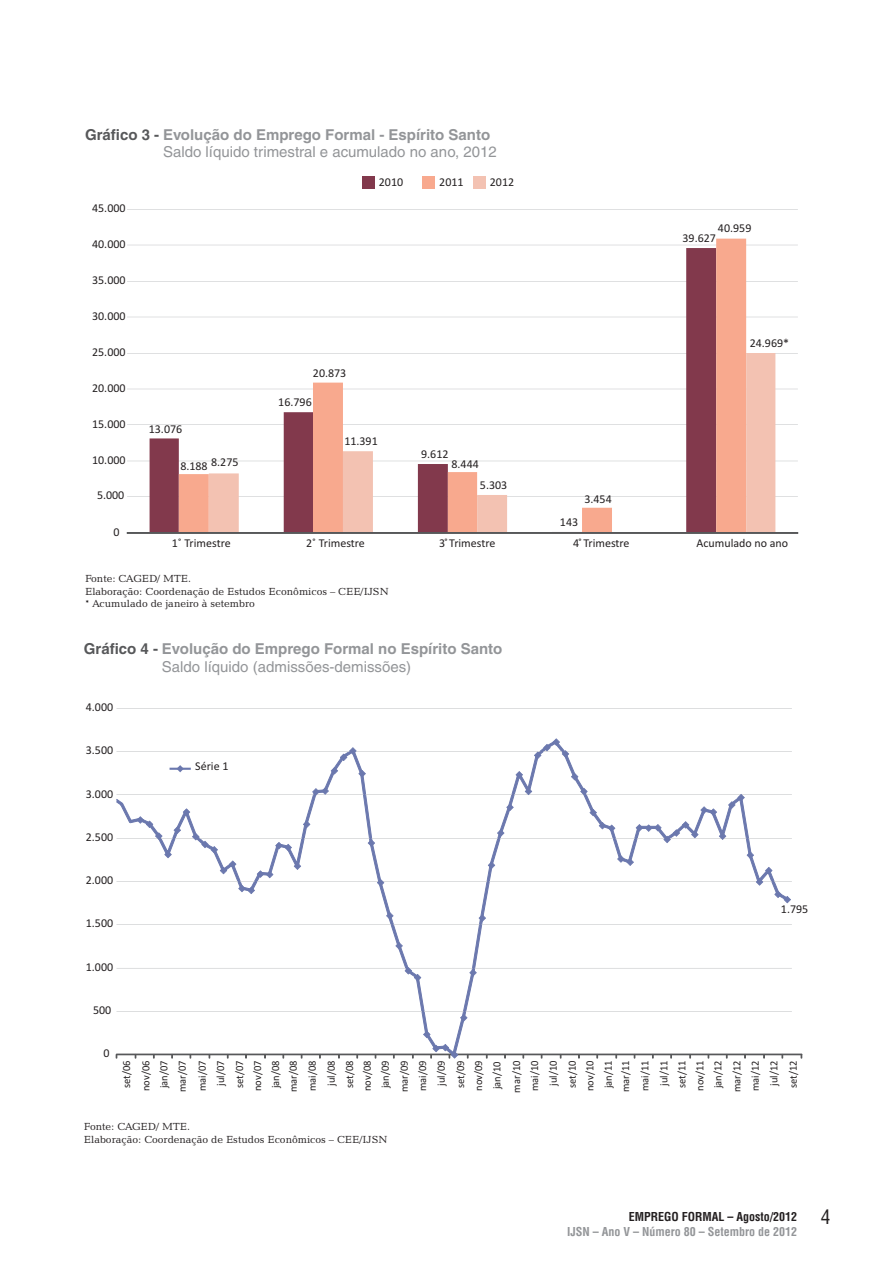
<style>
.page{position:relative;width:893px;height:1263px;background:#fff}
.page>*{position:absolute;margin:0;border:0;box-sizing:border-box;transform-origin:0 0}
.t1{font:15px/17.4px "Helvetica LT";color:#939598}
.t2{font:700 15px/17.4px "Helvetica LT";color:#939598}
.t3{font:12px "Calibri";color:#231f20}
.t4{font:700 condensed 12px/15.9px "Helvetica LT";color:#939598}
.t5{font:10.95px/19px "Calibri";color:#231f20;scale:.96 1}
.t6{font:10.5px/12.6px "Candida BT";color:#231f20}
.s1{font-weight:700;color:#57585a}
.s2{font-weight:700}
.s3{color:#57585a}
.s4{font-weight:400}
.s5{color:#231f20}
.s6{font-weight:400;font-size:19.5px;color:#231f20}
</style>
<div class="page">
<div style="left:362px;top:176px;width:12px;height:12px;background:#82394c"></div>
<div style="left:422px;top:176px;width:12px;height:12px;background:#f8a98e"></div>
<div style="left:473px;top:176px;width:12px;height:12px;background:#f3c2b2"></div>
<hr style="left:127px;top:496px;width:671px;height:1px;background:#d1d2d4">
<hr style="left:127px;top:461px;width:671px;height:1px;background:#d1d2d4">
<hr style="left:127px;top:424px;width:671px;height:1px;background:#d1d2d4">
<hr style="left:127px;top:389px;width:671px;height:1px;background:#d1d2d4">
<hr style="left:127px;top:353px;width:671px;height:1px;background:#d1d2d4">
<hr style="left:127px;top:317px;width:671px;height:1px;background:#d1d2d4">
<hr style="left:127px;top:281px;width:671px;height:1px;background:#d1d2d4">
<hr style="left:127px;top:245px;width:671px;height:1px;background:#d1d2d4">
<hr style="left:127px;top:209px;width:671px;height:1px;background:#d1d2d4">
<svg style="left:150px;top:281px;width:29px;height:251px"></svg>
<svg style="left:179px;top:239px;width:567px;height:293px"></svg>
<svg style="left:209px;top:353px;width:566px;height:179px"></svg>
<svg style="left:126px;top:532px;width:673px;height:2px"></svg>
<hr style="left:117px;top:1011px;width:675px;height:1px;background:#d1d2d4">
<hr style="left:117px;top:968px;width:675px;height:1px;background:#d1d2d4">
<hr style="left:117px;top:924px;width:675px;height:1px;background:#d1d2d4">
<hr style="left:117px;top:881px;width:675px;height:1px;background:#d1d2d4">
<hr style="left:117px;top:838px;width:675px;height:1px;background:#d1d2d4">
<hr style="left:117px;top:794px;width:675px;height:1px;background:#d1d2d4">
<hr style="left:117px;top:751px;width:675px;height:1px;background:#d1d2d4">
<hr style="left:117px;top:708px;width:675px;height:1px;background:#d1d2d4">
<svg style="left:117px;top:751px;width:671px;height:293px"></svg>
<svg style="left:137px;top:816px;width:26px;height:24px"></svg>
<svg style="left:164px;top:851px;width:8px;height:7px"></svg>
<svg style="left:174px;top:826px;width:7px;height:8px"></svg>
<svg style="left:183px;top:808px;width:7px;height:8px"></svg>
<svg style="left:192px;top:833px;width:26px;height:20px"></svg>
<svg style="left:220px;top:860px;width:16px;height:14px"></svg>
<svg style="left:238px;top:885px;width:17px;height:9px"></svg>
<svg style="left:257px;top:870px;width:16px;height:8px"></svg>
<svg style="left:275px;top:842px;width:17px;height:9px"></svg>
<svg style="left:294px;top:862px;width:7px;height:8px"></svg>
<svg style="left:303px;top:821px;width:7px;height:7px"></svg>
<svg style="left:312px;top:787px;width:17px;height:8px"></svg>
<svg style="left:331px;top:767px;width:7px;height:7px"></svg>
<svg style="left:340px;top:747px;width:17px;height:14px"></svg>
<svg style="left:358px;top:770px;width:8px;height:7px"></svg>
<svg style="left:368px;top:839px;width:7px;height:8px"></svg>
<svg style="left:377px;top:879px;width:7px;height:7px"></svg>
<svg style="left:386px;top:912px;width:8px;height:7px"></svg>
<svg style="left:395px;top:942px;width:8px;height:7px"></svg>
<svg style="left:405px;top:967px;width:16px;height:14px"></svg>
<svg style="left:423px;top:1031px;width:8px;height:7px"></svg>
<svg style="left:115px;top:1044px;width:687px;height:15px"></svg>
<svg style="left:460px;top:1014px;width:7px;height:7px"></svg>
<svg style="left:469px;top:969px;width:8px;height:7px"></svg>
<svg style="left:479px;top:914px;width:7px;height:8px"></svg>
<svg style="left:488px;top:862px;width:7px;height:7px"></svg>
<svg style="left:497px;top:829px;width:7px;height:8px"></svg>
<svg style="left:506px;top:804px;width:8px;height:7px"></svg>
<svg style="left:516px;top:771px;width:7px;height:7px"></svg>
<svg style="left:525px;top:788px;width:7px;height:7px"></svg>
<svg style="left:534px;top:738px;width:35px;height:21px"></svg>
<svg style="left:571px;top:773px;width:7px;height:7px"></svg>
<svg style="left:580px;top:788px;width:8px;height:7px"></svg>
<svg style="left:589px;top:809px;width:8px;height:7px"></svg>
<svg style="left:599px;top:822px;width:16px;height:10px"></svg>
<svg style="left:617px;top:855px;width:17px;height:11px"></svg>
<svg style="left:636px;top:794px;width:109px;height:49px"></svg>
<svg style="left:747px;top:851px;width:7px;height:8px"></svg>
<svg style="left:756px;top:867px;width:35px;height:36px"></svg>
<hr style="left:170px;top:768px;width:21px;height:2px;background:#6b78ae">
<svg style="left:177px;top:765px;width:7px;height:7px"></svg>
<p class="t1" style="left:163px;top:127px;width:335px;text-indent:-78px"><span class="s1">Gráfico 3 -</span> <span class="s2">Evolução do Emprego Formal - Espírito Santo<br></span>Saldo líquido trimestral e acumulado no ano, 2012</p>
<p class="t3" style="left:379px;top:177px;width:26px">2010</p>
<p class="t3" style="left:439px;top:177px;width:26px">2011</p>
<p class="t3" style="left:490px;top:177px;width:26px">2012</p>
<p class="t3" style="left:92px;top:203px;width:35px">45.000</p>
<p class="t3" style="left:92px;top:239px;width:35px">40.000</p>
<p class="t3" style="left:92px;top:275px;width:35px">35.000</p>
<p class="t3" style="left:92px;top:311px;width:35px">30.000</p>
<p class="t3" style="left:92px;top:347px;width:35px">25.000</p>
<p class="t3" style="left:92px;top:383px;width:35px">20.000</p>
<p class="t3" style="left:92px;top:419px;width:35px">15.000</p>
<p class="t3" style="left:92px;top:455px;width:35px">10.000</p>
<p class="t3" style="left:97px;top:490px;width:29px">5.000</p>
<p class="t3" style="left:114px;top:527px;width:8px">0</p>
<p class="t3" style="left:718px;top:223px;width:35px">40.959</p>
<p class="t3" style="left:682px;top:233px;width:35px">39.627</p>
<p class="t3" style="left:149px;top:424px;width:35px">13.076</p>
<p class="t3" style="left:211px;top:457px;width:29px">8.275</p>
<p class="t3" style="left:180px;top:461px;width:29px">8.188</p>
<p class="t3" style="left:313px;top:368px;width:35px">20.873</p>
<p class="t3" style="left:278px;top:397px;width:35px">16.796</p>
<p class="t3" style="left:344px;top:436px;width:35px">11.391</p>
<p class="t3" style="left:421px;top:449px;width:29px">9.612</p>
<p class="t3" style="left:452px;top:459px;width:29px">8.444</p>
<p class="t3" style="left:480px;top:480px;width:29px">5.303</p>
<p class="t3" style="left:584px;top:494px;width:29px">3.454</p>
<p class="t3" style="left:560px;top:517px;width:20px">143</p>
<p class="t3" style="left:750px;top:338px;width:41px">24.969*</p>
<p class="t3" style="left:172px;top:538px;width:60px">1° Trimestre</p>
<p class="t3" style="left:306px;top:538px;width:60px">2° Trimestre</p>
<p class="t3" style="left:439px;top:538px;width:58px">3°Trimestre</p>
<p class="t3" style="left:573px;top:538px;width:58px">4°Trimestre</p>
<p class="t3" style="left:696px;top:538px;width:93px">Acumulado no ano</p>
<p class="t6" style="left:85px;top:573px;width:305px">Fonte: CAGED/ MTE.<br>Elaboração: Coordenação de Estudos Econômicos – CEE/IJSN * Acumulado de janeiro à setembro</p>
<p class="t2" style="left:162px;top:641px;width:342px;text-indent:-78px"><span class="s3">Gráfico 4 -</span> Evolução do Emprego Formal no Espírito Santo<br><span class="s4">Saldo líquido (admissões-demissões)</span></p>
<p class="t3" style="left:86px;top:702px;width:29px">4.000</p>
<p class="t3" style="left:86px;top:745px;width:29px">3.500</p>
<p class="t3" style="left:86px;top:789px;width:29px">3.000</p>
<p class="t3" style="left:86px;top:832px;width:29px">2.500</p>
<p class="t3" style="left:86px;top:875px;width:29px">2.000</p>
<p class="t3" style="left:86px;top:918px;width:29px">1.500</p>
<p class="t3" style="left:195px;top:761px;width:35px">Série 1</p>
<p class="t3" style="left:781px;top:904px;width:29px">1.795</p>
<p class="t3" style="left:86px;top:962px;width:29px">1.000</p>
<p class="t3" style="left:93px;top:1005px;width:20px">500</p>
<p class="t3" style="left:103px;top:1048px;width:8px">0</p>
<p class="t5" style="left:323px;top:1088px;width:30px;line-height:18.1px;rotate:-90deg">jul/08 set/08</p>
<p class="t5" style="left:656px;top:1088px;width:30px;line-height:18.1px;rotate:-90deg">jul/11 set/11</p>
<p class="t5" style="left:432px;top:1088px;width:30px;line-height:19.5px;rotate:-90deg">jul/09 set/09</p>
<p class="t5" style="left:765px;top:1088px;width:30px;line-height:19.5px;rotate:-90deg">jul/12 set/12</p>
<p class="t5" style="left:212px;top:1088px;width:30px;rotate:-90deg">jul/07 set/07</p>
<p class="t5" style="left:544px;top:1088px;width:30px;rotate:-90deg">jul/10 set/10</p>
<p class="t5" style="left:118px;top:1091px;width:33px;rotate:-90deg">set/06 nov/06</p>
<p class="t5" style="left:155px;top:1092px;width:35px;line-height:18.5px;text-align:center;rotate:-90deg">jan/07 mar/07</p>
<p class="t5" style="left:193px;top:1091px;width:33px;rotate:-90deg">mai/07</p>
<p class="t5" style="left:526px;top:1091px;width:33px;rotate:-90deg">mai/10</p>
<p class="t5" style="left:359px;top:1091px;width:33px;line-height:17.9px;rotate:-90deg">nov/08 jan/09</p>
<p class="t5" style="left:396px;top:1092px;width:35px;line-height:18.3px;rotate:-90deg">mar/09 mai/09</p>
<p class="t5" style="left:692px;top:1091px;width:33px;line-height:17.9px;rotate:-90deg">nov/11 jan/12</p>
<p class="t5" style="left:729px;top:1092px;width:35px;line-height:18.3px;rotate:-90deg">mar/12 mai/12</p>
<p class="t5" style="left:470px;top:1092px;width:35px;text-align:center;rotate:-90deg">nov/09 jan/10 mar/10</p>
<p class="t5" style="left:249px;top:1091px;width:33px;rotate:-90deg">nov/07</p>
<p class="t5" style="left:581px;top:1091px;width:33px;rotate:-90deg">nov/10</p>
<p class="t5" style="left:268px;top:1092px;width:35px;line-height:17.5px;text-align:center;rotate:-90deg">jan/08 mar/08</p>
<p class="t5" style="left:304px;top:1091px;width:33px;rotate:-90deg">mai/08</p>
<p class="t5" style="left:600px;top:1092px;width:35px;line-height:17.5px;text-align:center;rotate:-90deg">jan/11 mar/11</p>
<p class="t5" style="left:636px;top:1091px;width:33px;rotate:-90deg">mai/11</p>
<p class="t6" style="left:84px;top:1121px;width:305px">Fonte: CAGED/ MTE.<br>Elaboração: Coordenação de Estudos Econômicos – CEE/IJSN</p>
<p class="t4" style="left:567px;top:1209px;width:265px;text-indent:62px"><span class="s5">EMPREGO FORMAL – Agosto/2012</span> <span class="s6">4<br></span>IJSN – Ano V – Número 80 – Setembro de 2012</p>
</div>
